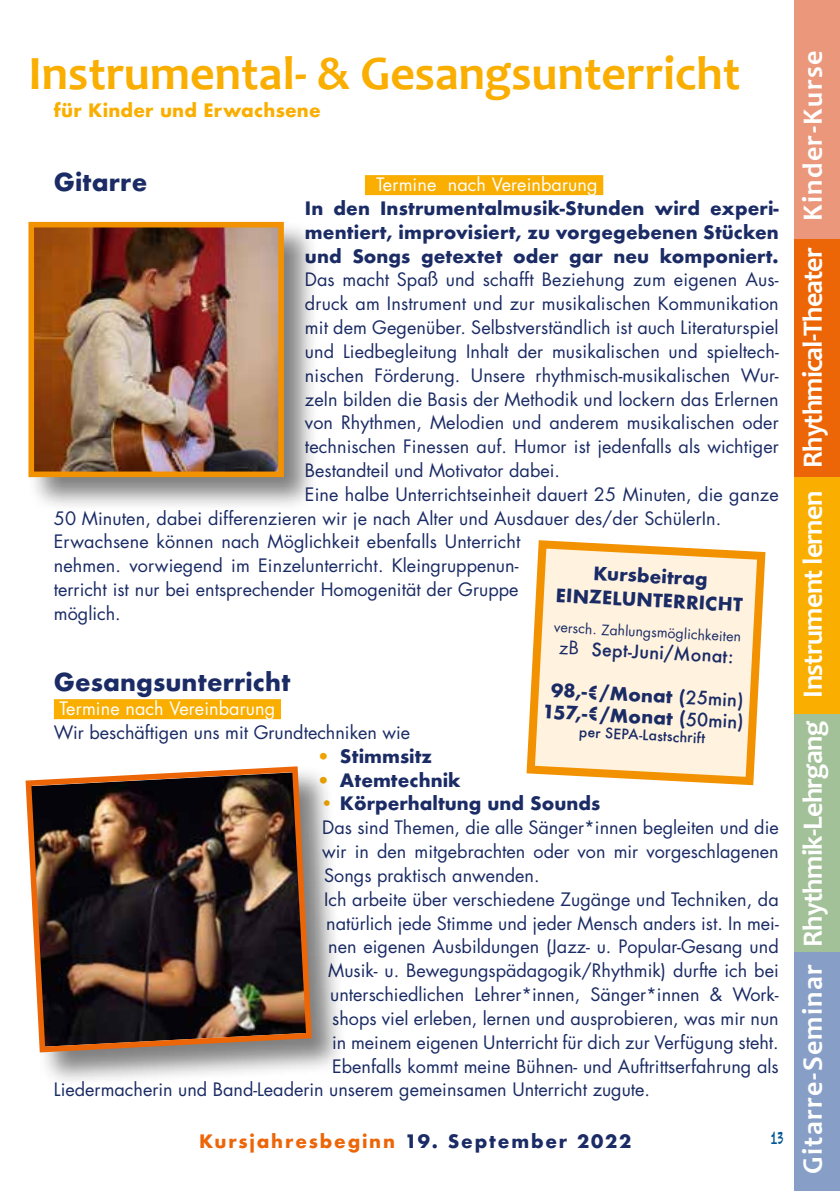
<style>
.page{position:relative;width:840px;height:1191px;background:#fff}
.page>*{position:absolute;margin:0;border:0;box-sizing:border-box;transform-origin:0 0}
.t1{font:700 48px "Candara";color:#f9ae00}
.t2{font:700 28px "Candara";letter-spacing:-.025em;color:#fff}
.t3{font:28px "Inkpen 2 Script";letter-spacing:.2em;color:#fff}
.t4{font:700 28px "Candara";letter-spacing:.05em;color:#fff}
.t5{font:700 24px "Futura";letter-spacing:.005em;color:#1a2b65}
.t6{font:18px "Futura";color:#1a2b65}
.t7{font:700 18px/23.8px "Futura";color:#1a2b65;text-align:center}
.t8{font:18px "Futura";letter-spacing:.005em;color:#fff}
.t9{font:700 18px "Futura";letter-spacing:.1em;color:#ec6608}
.t10{font:700 18px "Futura";letter-spacing:.01em;color:#f9ae00}
.t11{font:500 18px "Futura";color:#1a2b65}
.t12{font:18px "Inkpen 2 Script";color:#005693}
.t13{font:14px "Futura";color:#1a2b65}
.t14{font:500 14px "Futura";color:#1a2b65}
.s1{font-weight:400}
.s2{font-weight:500}
.s3{font-weight:400;color:#efa300}
.s4{color:#efa300}
.s5{color:#1a2b65}
</style>
<div class="page">
<div style="left:365px;top:175px;width:238px;height:20px;background:#f9ae00"></div>
<div style="left:54px;top:699px;width:227px;height:20px;background:#f9ae00"></div>
<div style="left:24px;top:765px;width:323px;height:322px;background:#000;opacity:.5"></div>
<img style="left:24px;top:765px;width:290px;height:290px">
<div style="left:794px;top:476px;width:45px;height:238px;background:#f9ae00"></div>
<div style="left:794px;top:714px;width:45px;height:238px;background:#a2c198"></div>
<div style="left:794px;top:238px;width:45px;height:238px;background:#ec6608"></div>
<div style="left:794px;top:952px;width:45px;height:239px;background:#879fc7"></div>
<div style="left:794px;top:0;width:45px;height:238px;background:#eb977b"></div>
<div style="left:26px;top:220px;width:293px;height:293px;background:#000;opacity:.5"></div>
<img style="left:35px;top:229px;width:242px;height:241px">
<div style="left:28px;top:222px;width:256px;height:255px;border:6px solid #f39200"></div>
<svg style="left:526px;top:540px;width:240px;height:246px;background:#fde8c8"></svg>
<h1 class="t1" style="left:28px;top:43px;width:713px">Instrumental- &amp; Gesangsunterricht</h1>
<p class="t10" style="left:54px;top:98px;width:268px">für Kinder und Erwachsene</p>
<h3 class="t5" style="left:54px;top:165px;width:95px">Gitarre</h3>
<p class="t8" style="left:376px;top:172px;width:223px">Termine nach Vereinbarung</p>
<p class="t7" style="left:305px;top:196px;width:475px;text-align:justify">In den Instrumentalmusik-Stunden wird experi&shy;mentiert, improvisiert, zu vorgegebenen Stücken und Songs getextet oder gar neu komponiert.</p>
<p class="t6" style="left:305px;top:267px;width:475px">Das macht Spaß und schafft Beziehung zum eigenen Aus-</p>
<p class="t6" style="left:305px;top:291px;width:475px">druck am Instrument und zur musikalischen Kommunikation</p>
<p class="t6" style="left:305px;top:315px;width:475px">mit dem Gegenüber. Selbstverständlich ist auch Literaturspiel</p>
<p class="t6" style="left:305px;top:339px;width:475px">und Liedbegleitung Inhalt der musikalischen und spieltech-</p>
<p class="t6" style="left:305px;top:363px;width:475px">nischen Förderung. Unsere rhythmisch-musikalischen Wur-</p>
<p class="t6" style="left:305px;top:386px;width:475px">zeln bilden die Basis der Methodik und lockern das Erlernen</p>
<p class="t6" style="left:305px;top:410px;width:475px">von Rhythmen, Melodien und anderem musikalischen oder</p>
<p class="t6" style="left:305px;top:434px;width:475px">technischen Finessen auf. Humor ist jedenfalls als wichtiger</p>
<p class="t6" style="left:305px;top:458px;width:256px">Bestandteil und Motivator dabei.</p>
<p class="t6" style="left:305px;top:482px;width:475px">Eine halbe Unterrichtseinheit dauert 25 Minuten, die ganze</p>
<p class="t6" style="left:54px;top:505px;width:668px">50 Minuten, dabei differenzieren wir je nach Alter und Ausdauer des/der SchülerIn.</p>
<p class="t6" style="left:54px;top:529px;width:468px">Erwachsene können nach Möglichkeit ebenfalls Unterricht</p>
<p class="t6" style="left:54px;top:553px;width:466px">nehmen. vorwiegend im Einzelunterricht. Kleingruppenun-</p>
<p class="t6" style="left:54px;top:577px;width:466px">terricht ist nur bei entsprechender Homogenität der Gruppe</p>
<p class="t6" style="left:54px;top:601px;width:68px">möglich.</p>
<p class="t7" style="left:557px;top:559px;width:188px;rotate:3deg">Kursbeitrag<br>EINZELUNTERRICHT</p>
<p class="t13" style="left:554px;top:617px;width:188px;rotate:3deg">versch. Zahlungsmöglichkeiten</p>
<p class="t11" style="left:559px;top:635px;width:176px;rotate:3deg"><span class="s1">zB</span> Sept-Juni/Monat:</p>
<p class="t7" style="left:544px;top:679px;width:203px;line-height:21.6px;rotate:3deg">98,-€/Monat (<span class="s2">25min)<br></span>157,-€/Monat (<span class="s2">50min)</span></p>
<h3 class="t5" style="left:54px;top:665px;width:238px">Gesangsunterricht</h3>
<p class="t8" style="left:59px;top:696px;width:217px">Termine nach Vereinbarung</p>
<p class="t6" style="left:54px;top:720px;width:358px">Wir beschäftigen uns mit Grundtechniken wie</p>
<p class="t7" style="left:318px;top:744px;width:115px"><span class="s3">•</span> Stimmsitz</p>
<p class="t7" style="left:318px;top:768px;width:144px"><span class="s3">•</span> Atemtechnik</p>
<p class="t7" style="left:320px;top:791px;width:281px"><span class="s4">•</span> Körperhaltung und Sounds</p>
<p class="t6" style="left:322px;top:815px;width:458px">Das sind Themen, die alle Sänger*innen begleiten und die</p>
<p class="t6" style="left:322px;top:839px;width:458px">wir in den mitgebrachten oder von mir vorgeschlagenen</p>
<p class="t6" style="left:324px;top:863px;width:217px">Songs praktisch anwenden.</p>
<p class="t6" style="left:324px;top:886px;width:456px">Ich arbeite über verschiedene Zugänge und Techniken, da</p>
<p class="t6" style="left:326px;top:910px;width:454px">natürlich jede Stimme und jeder Mensch anders ist. In mei-</p>
<p class="t6" style="left:328px;top:934px;width:452px">nen eigenen Ausbildungen (Jazz- u. Popular-Gesang und</p>
<p class="t6" style="left:328px;top:958px;width:452px">Musik- u. Bewegungspädagogik/Rhythmik) durfte ich bei</p>
<p class="t6" style="left:330px;top:982px;width:450px">unterschiedlichen Lehrer*innen, Sänger*innen &amp; Work-</p>
<p class="t6" style="left:332px;top:1005px;width:448px">shops viel erleben, lernen und ausprobieren, was mir nun</p>
<p class="t6" style="left:332px;top:1029px;width:448px">in meinem eigenen Unterricht für dich zur Verfügung steht.</p>
<p class="t6" style="left:332px;top:1053px;width:447px">Ebenfalls kommt meine Bühnen- und Auftrittserfahrung als</p>
<p class="t6" style="left:54px;top:1077px;width:597px">Liedermacherin und Band-Leaderin unserem gemeinsamen Unterricht zugute.</p>
<p class="t14" style="left:579px;top:722px;width:127px;rotate:3deg">per SEPA-Lastschrift</p>
<p class="t9" style="left:199px;top:1128px;width:433px">Kursjahresbeginn <span class="s5">19. September 2022</span></p>
<p class="t12" style="left:770px;top:1128px;width:14px">13</p>
<h2 class="t4" style="left:794px;top:221px;width:172px;rotate:-90deg">Kinder-Kurse</h2>
<h2 class="t2" style="left:799px;top:221px;width:88px;rotate:-90deg">Kinder</h2>
<h2 class="t3" style="left:796px;top:221px;width:87px;rotate:-90deg">Kinder</h2>
<h2 class="t2" style="left:794px;top:468px;width:222px;rotate:-90deg">Rhythmical-Theater</h2>
<h2 class="t3" style="left:796px;top:459px;width:148px;rotate:-90deg">Rhythmical</h2>
<h2 class="t2" style="left:794px;top:697px;width:208px;rotate:-90deg">Instrument lernen</h2>
<h2 class="t3" style="left:796px;top:697px;width:118px;rotate:-90deg">Coaching</h2>
<h2 class="t2" style="left:794px;top:946px;width:227px;rotate:-90deg">Rhythmik-Lehrgang</h2>
<h2 class="t3" style="left:796px;top:935px;width:122px;rotate:-90deg">Lehrgang</h2>
<h2 class="t4" style="left:794px;top:1174px;width:212px;rotate:-90deg">Gitarre-Seminar</h2>
<h2 class="t3" style="left:796px;top:1174px;width:157px;rotate:-90deg">Erwachsene</h2>
</div>
